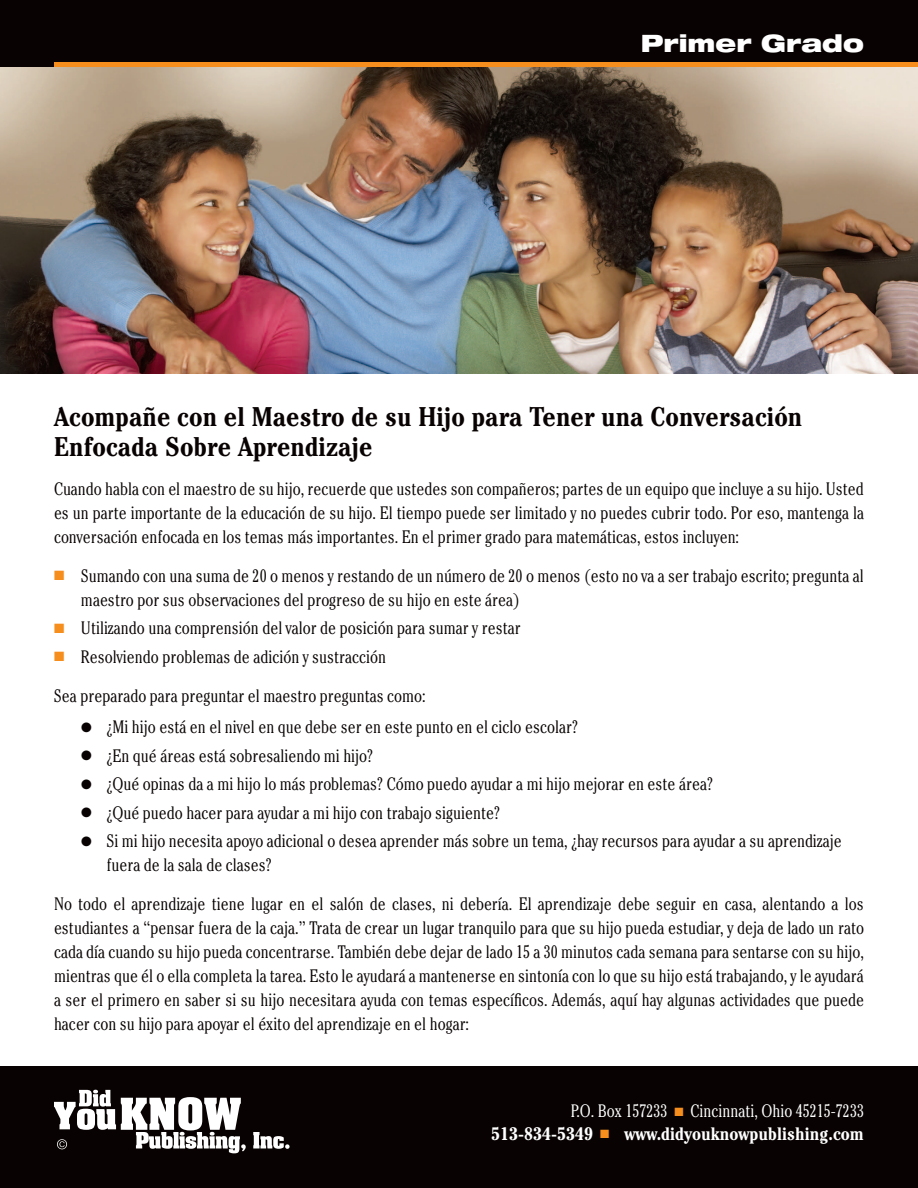
<style>
.page{position:relative;width:918px;height:1188px;background:#fff}
.page>*{position:absolute;margin:0;border:0;box-sizing:border-box;transform-origin:0 0}
.t1{font:700 condensed 27px/30px "Cheltenham";color:#080302}
.t2{font:900 expanded 24px "Helvetica Neue LT Std";color:#fff}
.t3{font:300 condensed 18px/24px "Cheltenham";color:#080302}
.t4{font:700 condensed 18px/22.5px "Cheltenham";color:#fff;text-align:right}
.s1{color:#f68e1e}
.s2{font-weight:300}
</style>
<div class="page">
<div style="left:0;top:1066px;width:918px;height:122px;background:#080302"></div>
<div style="left:0;top:0;width:918px;height:68px;background:#080302"></div>
<div style="left:54px;top:62px;width:864px;height:6px;background:#f68e1e"></div>
<svg style="left:253px;top:1132px;width:37px;height:17px"></svg>
<svg style="left:54px;top:1090px;width:192px;height:63px"></svg>
<img style="left:0;top:68px;width:918px;height:305px">
<h2 class="t2" style="left:641px;top:28px;width:225px">Primer Grado</h2>
<h1 class="t1" style="left:54px;top:401px;width:750px">Acompañe con el Maestro de su Hijo para Tener una Conversación<br>Enfocada Sobre Aprendizaje</h1>
<p class="t3" style="left:54px;top:476px;width:812px;text-align:justify">Cuando habla con el maestro de su hijo, recuerde que ustedes son compañeros; partes de un equipo que incluye a su hijo. Usted es un parte importante de la educación de su hijo. El tiempo puede ser limitado y no puedes cubrir todo. Por eso, mantenga la conversación enfocada en los temas más importantes. En el primer grado para matemáticas, estos incluyen:</p>
<p class="t3" style="left:81px;top:563px;width:784px;text-indent:-27px"><span class="s1">■</span> Sumando con una suma de 20 o menos y restando de un número de 20 o menos (esto no va a ser trabajo escrito; pregunta al maestro por sus observaciones del progreso de su hijo en este área)</p>
<p class="t3" style="left:54px;top:616px;width:468px"><span class="s1">■</span> Utilizando una comprensión del valor de posición para sumar y restar</p>
<p class="t3" style="left:54px;top:637px;width:373px;line-height:39px"><span class="s1">■</span> Resolviendo problemas de adición y sustracción<br>Sea preparado para preguntar el maestro preguntas como:</p>
<p class="t3" style="left:81px;top:715px;width:499px">● ¿Mi hijo está en el nivel en que debe ser en este punto en el ciclo escolar?</p>
<p class="t3" style="left:81px;top:743px;width:294px">● ¿En qué áreas está sobresaliendo mi hijo?</p>
<p class="t3" style="left:81px;top:772px;width:634px">● ¿Qué opinas da a mi hijo lo más problemas? Cómo puedo ayudar a mi hijo mejorar en este área?</p>
<p class="t3" style="left:81px;top:800px;width:421px">● ¿Qué puedo hacer para ayudar a mi hijo con trabajo siguiente?</p>
<p class="t3" style="left:107px;top:829px;width:737px;text-indent:-26px">● Si mi hijo necesita apoyo adicional o desea aprender más sobre un tema, ¿hay recursos para ayudar a su aprendizaje fuera de la sala de clases?</p>
<p class="t3" style="left:54px;top:892px;width:812px;text-align:justify">No todo el aprendizaje tiene lugar en el salón de clases, ni debería. El aprendizaje debe seguir en casa, alentando a los estudiantes a “pensar fuera de la caja.” Trata de crear un lugar tranquilo para que su hijo pueda estudiar, y deja de lado un rato cada día cuando su hijo pueda concentrarse. También debe dejar de lado 15 a 30 minutos cada semana para sentarse con su hijo, mientras que él o ella completa la tarea. Esto le ayudará a mantenerse en sintonía con lo que su hijo está trabajando, y le ayudará a ser el primero en saber si su hijo necesitara ayuda con temas específicos. Además, aquí hay algunas actividades que puede hacer con su hijo para apoyar el éxito del aprendizaje en el hogar:</p>
<p class="t4" style="left:491px;top:1099px;width:374px"><span class="s2">P.O. Box 157233</span> <span class="s1">■</span> <span class="s2">Cincinnati, Ohio 45215-7233<br></span>513-834-5349 <span class="s1">■</span> www.didyouknowpublishing.com</p>
</div>
